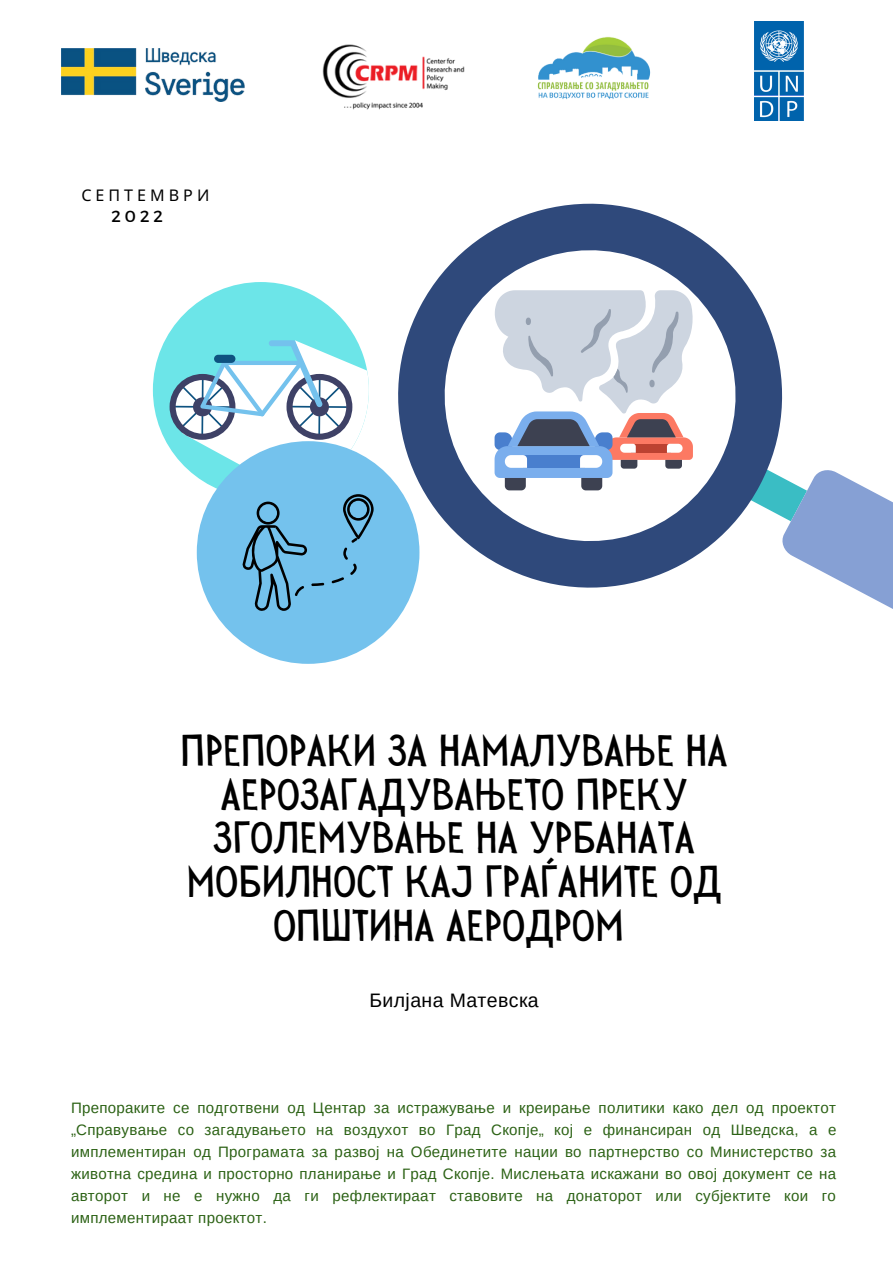
<style>
.page{position:relative;width:893px;height:1264px;background:#fff}
.page>*{position:absolute;margin:0;border:0;box-sizing:border-box;transform-origin:0 0}
.t1{font:45px/43.8px "Sensa Wild Fill";color:#000;text-align:center}
.t2{font:19.5px "Arimo";letter-spacing:.02em;color:#000}
.t3{font:16.05px "Noto Sans";letter-spacing:.25em;color:#000}
.t4{font:16.05px "Montserrat";color:#000}
.t5{font:15px/22.2px "Arimo";letter-spacing:.02em;color:#2c6215;text-align:justify}
</style>
<div class="page">
<img style="left:537px;top:36px;width:114px;height:64px">
<img style="left:323px;top:44px;width:141px;height:66px">
<img style="left:62px;top:49px;width:182px;height:53px">
<img style="left:754px;top:21px;width:49px;height:99px">
<svg style="left:853px;top:481px;width:39px;height:128px"></svg>
<svg style="left:342px;top:203px;width:511px;height:456px"></svg>
<svg style="left:153px;top:282px;width:216px;height:165px;fill:#6ce5e8"></svg>
<div style="left:197px;top:441px;width:222px;height:223px;background:#74c2ed;border-radius:50%"></div>
<svg style="left:169px;top:340px;width:204px;height:271px"></svg>
<svg style="left:494px;top:290px;width:201px;height:200px"></svg>
<p class="t3" style="left:81px;top:184px;width:129px">СЕПТЕМВРИ</p>
<p class="t4" style="left:111px;top:206px;width:53px">2022</p>
<h1 class="t1" style="left:180px;top:728px;width:548px">ПРЕПОРАКИ ЗА НАМАЛУВАЊЕ НА<br>АЕРОЗАГАДУВАЊЕТО ПРЕКУ<br>ЗГОЛЕМУВАЊЕ НА УРБАНАТА<br>МОБИЛНОСТ КАЈ ГРАЃАНИТЕ ОД<br>ОПШТИНА АЕРОДРОМ</h1>
<h2 class="t2" style="left:369px;top:989px;width:171px">Билјана Матевска</h2>
<p class="t5" style="left:71px;top:1096px;width:766px">Препораките се подготвени од Центар за истражување и креирање политики како дел од проектот „Справување со загадувањето на воздухот во Град Скопје„ кој е финансиран од Шведска, а е имплементиран од Програмата за развој на Обединетите нации во партнерство со Министерство за животна средина и просторно планирање и Град Скопје. Мислењата искажани во овој документ се на авторот и не е нужно да ги рефлектираат ставовите на донаторот или субјектите кои го имплементираат проектот.</p>
</div>
